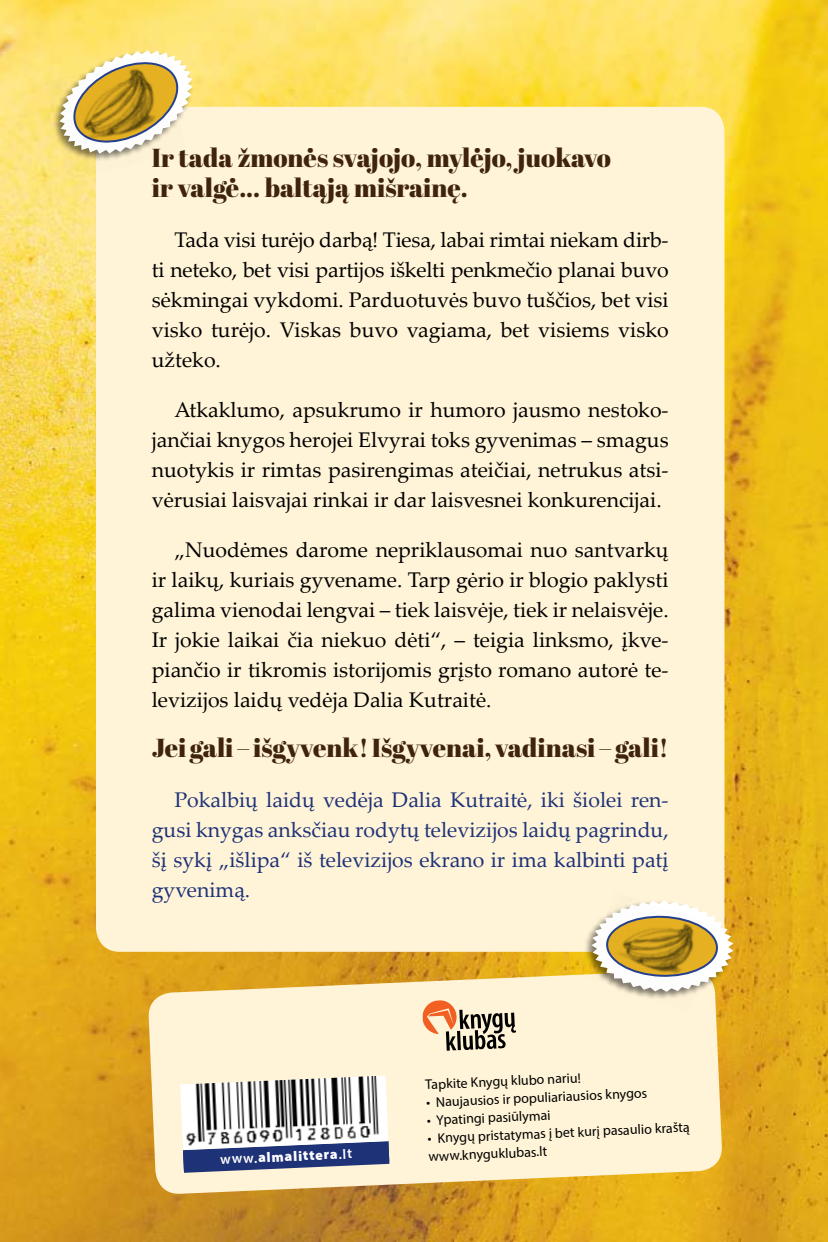
<style>
.page{position:relative;width:828px;height:1242px;background:#fff}
.page>*{position:absolute;margin:0;border:0;box-sizing:border-box;transform-origin:0 0}
.t1{font:26px/30px "Abril Fatface";color:#3f230d}
.t2{font:21.2px/30px "Palatino Linotype";color:#000;text-align:justify}
.t3{font:21.2px/30px "Palatino Linotype";color:#1e3278;text-align:justify}
.t4{font:14px/18.6px "Myriad Pro";color:#000}
.t5{font:900 14px "Myriad Pro";color:#fff}
.s1{font-weight:600}
</style>
<div class="page">
<img style="left:0;top:0;width:828px;height:1242px">
<div style="left:96px;top:107px;width:628px;height:844px;background:#fff4d7;border-radius:24px"></div>
<svg style="left:59px;top:50px;width:134px;height:57px"></svg>
<img style="left:45px;top:53px;width:142px;height:127px">
<svg style="left:148px;top:969px;width:575px;height:225px;fill:#fff4d7"></svg>
<svg style="left:180px;top:1075px;width:209px;height:97px"></svg>
<img style="left:181px;top:1075px;width:203px;height:79px">
<svg style="left:422px;top:999px;width:94px;height:51px"></svg>
<div style="left:582px;top:899px;width:153px;height:101px;background:#000;opacity:.5"></div>
<svg style="left:717px;top:900px;width:16px;height:92px"></svg>
<img style="left:585px;top:899px;width:132px;height:113px">
<p class="t1" style="left:152px;top:142px;width:461px">Ir tada žmonės svajojo, mylėjo, juokavo ir valgė... baltąją mišrainę.</p>
<p class="t2" style="left:152px;top:224px;width:518px;text-indent:23px">Tada visi turėjo darbą! Tiesa, labai rimtai niekam dirb&shy;ti neteko, bet visi partijos iškelti penkmečio planai buvo sėkmingai vykdomi. Parduotuvės buvo tuščios, bet visi visko turėjo. Viskas buvo vagiama, bet visiems visko užteko.</p>
<p class="t2" style="left:152px;top:394px;width:518px;text-indent:23px">Atkaklumo, apsukrumo ir humoro jausmo nestoko&shy;jančiai knygos herojei Elvyrai toks gyvenimas – smagus nuotykis ir rimtas pasirengimas ateičiai, netrukus atsi&shy;vėrusiai laisvajai rinkai ir dar laisvesnei konkurencijai.</p>
<p class="t2" style="left:152px;top:534px;width:518px;text-indent:23px">„Nuodėmes darome nepriklausomai nuo santvarkų ir laikų, kuriais gyvename. Tarp gėrio ir blogio paklysti galima vienodai lengvai – tiek laisvėje, tiek ir nelaisvėje.<br>Ir jokie laikai čia niekuo dėti“, – teigia linksmo, įkve&shy;piančio ir tikromis istorijomis grįsto romano autorė te&shy;levizijos laidų vedėja Dalia Kutraitė.</p>
<p class="t1" style="left:152px;top:732px;width:518px">Jei gali – išgyvenk! Išgyvenai, vadinasi – gali!</p>
<p class="t3" style="left:152px;top:784px;width:518px;text-indent:23px">Pokalbių laidų vedėja Dalia Kutraitė, iki šiolei ren&shy;gusi knygas anksčiau rodytų televizijos laidų pagrindu, šį sykį „išlipa“ iš televizijos ekrano ir ima kalbinti patį gyvenimą.</p>
<p class="t5" style="left:220px;top:1150px;width:133px;rotate:-2deg"><span class="s1">www.</span>almalittera<span class="s1">.lt</span></p>
<p class="t4" style="left:425px;top:1074px;width:157px;rotate:-2deg">Tapkite Knygų klubo nariu!</p>
<p class="t4" style="left:426px;top:1092px;width:223px;rotate:-2deg">• Naujausios ir populiariausios knygos</p>
<p class="t4" style="left:427px;top:1110px;width:125px;rotate:-2deg">• Ypatingi pasiūlymai</p>
<p class="t4" style="left:427px;top:1127px;width:264px;rotate:-2deg">• Knygų pristatymas į bet kurį pasaulio kraštą www.knyguklubas.lt</p>
</div>
